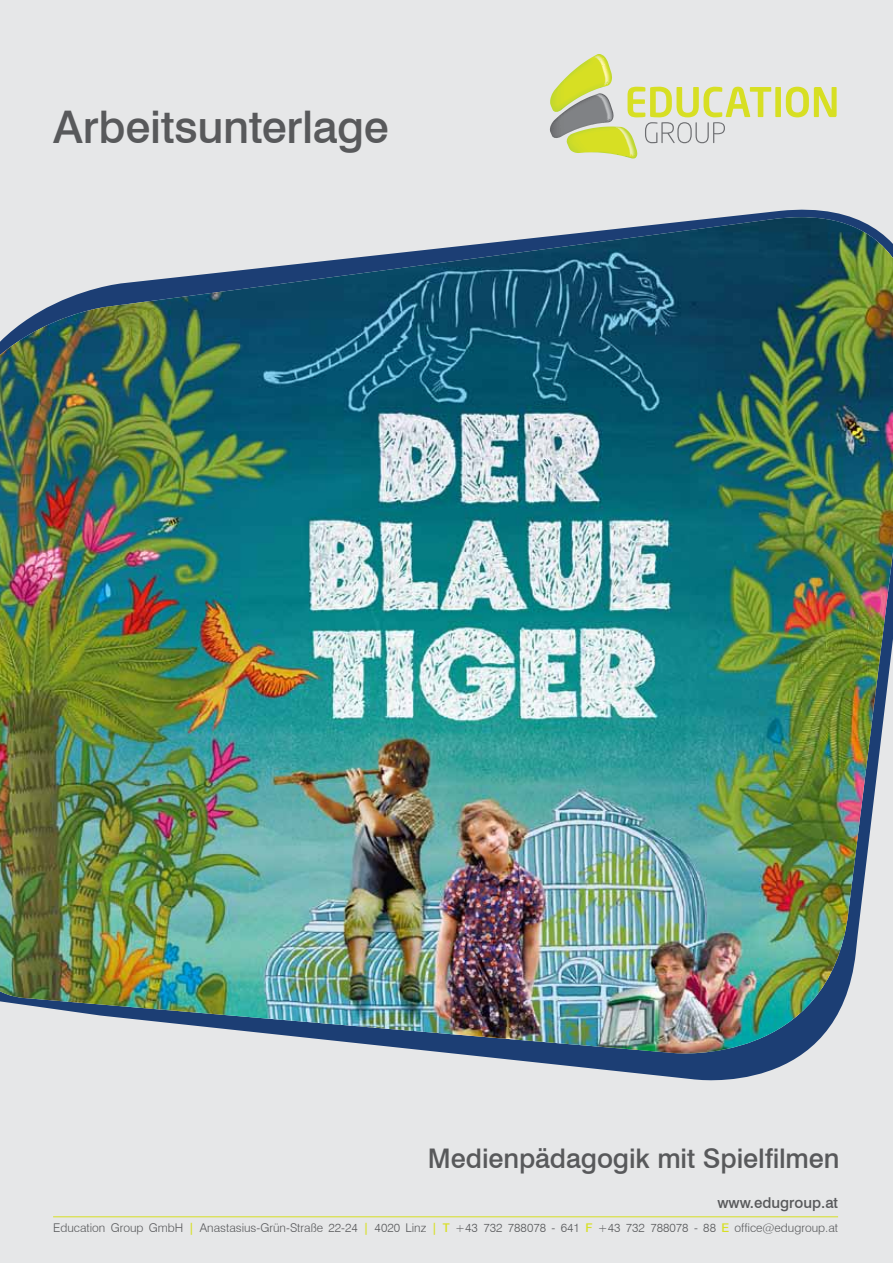
<style>
.page{position:relative;width:893px;height:1263px;background:#e6e7e8}
.page>*{position:absolute;margin:0;border:0;box-sizing:border-box;transform-origin:0 0}
.t1{font:500 45px "Swiss 721 BT";letter-spacing:-.005em;color:#58595b}
.t2{font:500 27px "Swiss 721 BT";letter-spacing:-.005em;color:#58595b}
.t3{font:500 15px "Swiss 721 BT";color:#58595b}
.t4{font:300 12px "Swiss 721 BT";color:#58595b}
.s1{font-weight:500;color:#d7df23}
</style>
<div class="page">
<svg style="left:468px;top:209px;width:383px;height:857px"></svg>
<img style="left:0;top:217px;width:893px;height:838px">
<div style="left:775px;top:87px;width:6px;height:30px;background:#d7df23"></div>
<svg style="left:786px;top:87px;width:51px;height:30px"></svg>
<svg style="left:550px;top:54px;width:221px;height:105px"></svg>
<hr style="left:53px;top:1216px;width:785px;height:1px;background:#d7df23">
<h1 class="t1" style="left:53px;top:100px;width:337px">Arbeitsunterlage</h1>
<h2 class="t2" style="left:428px;top:1142px;width:413px">Medienpädagogik mit Spielfilmen</h2>
<p class="t3" style="left:717px;top:1193px;width:122px">www.edugroup.at</p>
<p class="t4" style="left:53px;top:1220px;width:786px">Education Group GmbH <span class="s1">|</span> Anastasius-Grün-Straße 22-24 <span class="s1">|</span> 4020 Linz <span class="s1">| T</span> +43 732 788078 - 641 <span class="s1">F</span> +43 732 788078 - 88 <span class="s1">E</span> office@edugroup.at</p>
</div>
